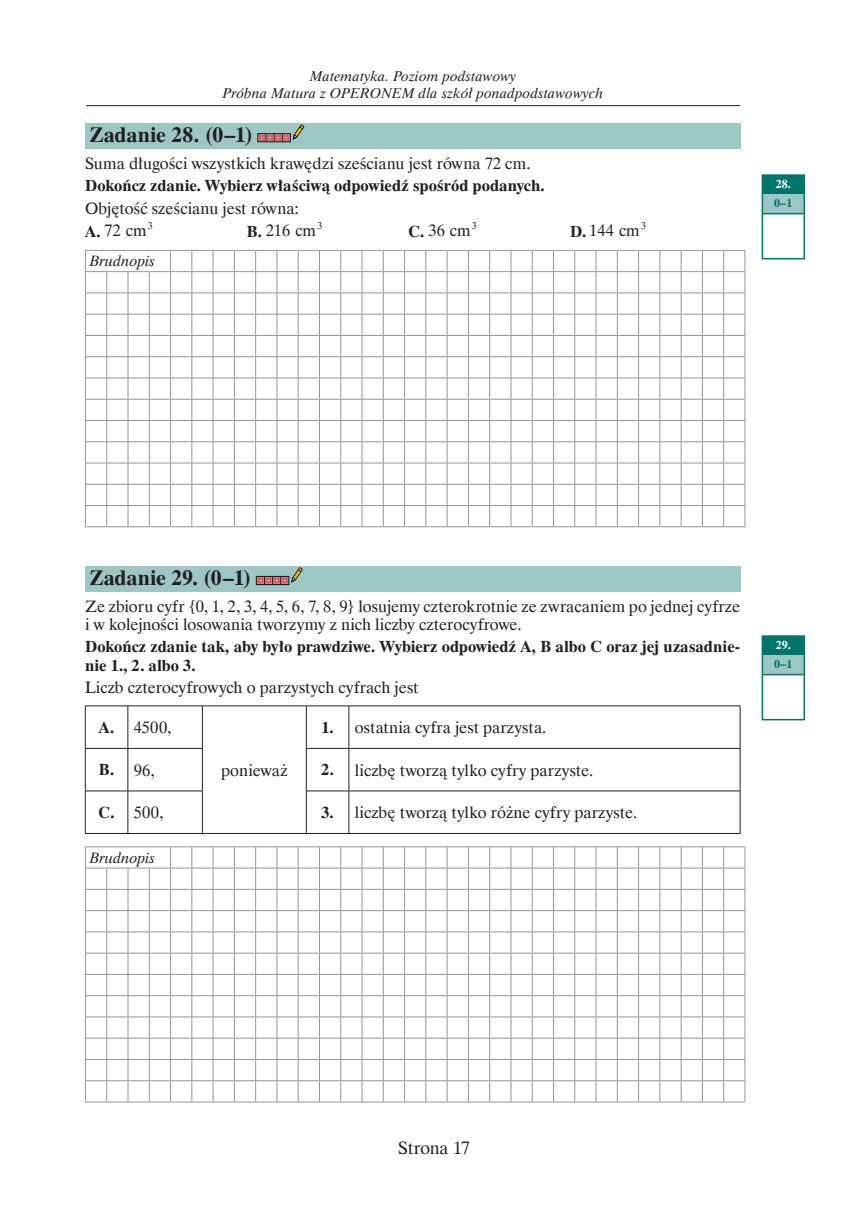
<style>
.page{position:relative;width:868px;height:1212px;background:#fff}
.page>*{position:absolute;margin:0;border:0;box-sizing:border-box;transform-origin:0 0}
.t1{font:700 21.75px "Dutch 801 EU";color:#231f20}
.t2{font:18px "Dutch 801 EU";letter-spacing:-.01em;color:#231f20}
.t3{font:16.5px/22.4px "Dutch 801 EU";letter-spacing:.005em;color:#231f20}
.t4{font:700 16.5px/18.1px "Dutch 801 EU";color:#231f20}
.t5{font:italic 15px "Dutch 801 EU";letter-spacing:.01em;color:#231f20}
.t6{font:italic 14.25px/16.5px "Dutch 801 EU";letter-spacing:.02em;color:#231f20;text-align:center}
.t7{font:700 12px "Dutch 801 EU";color:#fff}
.t8{font:700 12px "Dutch 801 EU";color:#00736a}
.t9{font:9.9px "Dutch 801 EU";color:#231f20}
.s1{font-weight:700}
</style>
<div class="page">
<div style="left:85px;top:123px;width:655px;height:26px;background:#9cc7c5"></div>
<div style="left:85px;top:566px;width:655px;height:26px;background:#9cc7c5"></div>
<div style="left:257px;top:133px;width:34px;height:9px;border:1px solid #231f20"></div>
<svg style="left:259px;top:125px;width:45px;height:17px"></svg>
<svg style="left:85px;top:250px;width:660px;height:277px"></svg>
<div style="left:256px;top:576px;width:33px;height:9px;border:1px solid #231f20"></div>
<div style="left:257px;top:577px;width:6px;height:7px;border:2px solid #f0595b"></div>
<div style="left:265px;top:577px;width:7px;height:7px;border:2px solid #f0595b"></div>
<div style="left:273px;top:577px;width:7px;height:7px;border:2px solid #f0595b"></div>
<div style="left:281px;top:577px;width:7px;height:7px;border:2px solid #f0595b"></div>
<svg style="left:291px;top:567px;width:12px;height:16px"></svg>
<hr style="left:85px;top:706px;width:43px;height:1px;background:#231f20">
<hr style="left:85px;top:706px;width:1px;height:42px;background:#231f20">
<hr style="left:128px;top:706px;width:74px;height:1px;background:#231f20">
<hr style="left:202px;top:706px;width:104px;height:1px;background:#231f20">
<hr style="left:306px;top:706px;width:43px;height:1px;background:#231f20">
<hr style="left:349px;top:706px;width:391px;height:1px;background:#231f20">
<hr style="left:739px;top:706px;width:1px;height:42px;background:#231f20">
<hr style="left:85px;top:749px;width:1px;height:42px;background:#231f20">
<hr style="left:739px;top:749px;width:1px;height:42px;background:#231f20">
<hr style="left:85px;top:791px;width:1px;height:42px;background:#231f20">
<hr style="left:739px;top:791px;width:1px;height:42px;background:#231f20">
<hr style="left:85px;top:833px;width:43px;height:1px;background:#231f20">
<hr style="left:128px;top:833px;width:74px;height:1px;background:#231f20">
<hr style="left:202px;top:833px;width:104px;height:1px;background:#231f20">
<hr style="left:306px;top:833px;width:43px;height:1px;background:#231f20">
<hr style="left:349px;top:833px;width:391px;height:1px;background:#231f20">
<hr style="left:128px;top:706px;width:1px;height:42px;background:#231f20">
<hr style="left:202px;top:706px;width:1px;height:42px;background:#231f20">
<hr style="left:306px;top:706px;width:1px;height:42px;background:#231f20">
<hr style="left:348px;top:706px;width:1px;height:42px;background:#231f20">
<hr style="left:85px;top:748px;width:43px;height:1px;background:#231f20">
<hr style="left:128px;top:748px;width:74px;height:1px;background:#231f20">
<hr style="left:128px;top:749px;width:1px;height:42px;background:#231f20">
<hr style="left:202px;top:749px;width:1px;height:42px;background:#231f20">
<hr style="left:306px;top:748px;width:43px;height:1px;background:#231f20">
<hr style="left:306px;top:749px;width:1px;height:42px;background:#231f20">
<hr style="left:349px;top:748px;width:391px;height:1px;background:#231f20">
<hr style="left:348px;top:749px;width:1px;height:42px;background:#231f20">
<hr style="left:85px;top:791px;width:43px;height:1px;background:#231f20">
<hr style="left:128px;top:791px;width:74px;height:1px;background:#231f20">
<hr style="left:128px;top:791px;width:1px;height:42px;background:#231f20">
<hr style="left:202px;top:791px;width:1px;height:42px;background:#231f20">
<hr style="left:306px;top:791px;width:43px;height:1px;background:#231f20">
<hr style="left:306px;top:791px;width:1px;height:42px;background:#231f20">
<hr style="left:349px;top:791px;width:391px;height:1px;background:#231f20">
<hr style="left:348px;top:791px;width:1px;height:42px;background:#231f20">
<svg style="left:85px;top:846px;width:660px;height:256px"></svg>
<div style="left:763px;top:176px;width:40px;height:19px;background:#00736a"></div>
<div style="left:763px;top:195px;width:40px;height:19px;background:#9cc7c5"></div>
<hr style="left:763px;top:213px;width:40px;height:1px;background:#00736a">
<div style="left:761px;top:174px;width:43px;height:85px;border:2px solid #00736a"></div>
<div style="left:763px;top:637px;width:40px;height:19px;background:#00736a"></div>
<div style="left:763px;top:655px;width:40px;height:20px;background:#9cc7c5"></div>
<hr style="left:763px;top:674px;width:40px;height:1px;background:#00736a">
<div style="left:761px;top:635px;width:43px;height:85px;border:2px solid #00736a"></div>
<hr style="left:86px;top:105px;width:654px;height:1px;background:#231f20">
<p class="t6" style="left:223px;top:68px;width:382px">Matematyka. Poziom podstawowy<br>Próbna Matura z OPERONEM dla szkół ponadpodstawowych</p>
<h1 class="t1" style="left:89px;top:122px;width:165px">Zadanie 28. (0–1)</h1>
<p class="t3" style="left:85px;top:152px;width:447px">Suma długości wszystkich krawędzi sześcianu jest równa 72 cm.</p>
<p class="t4" style="left:85px;top:178px;width:461px">Dokończ zdanie. Wybierz właściwą odpowiedź spośród podanych.</p>
<p class="t3" style="left:85px;top:197px;width:215px">Objętość sześcianu jest równa:<br><span class="s1">A.</span> 72 cm</p>
<p class="t9" style="left:148px;top:219px;width:6px">3</p>
<p class="t3" style="left:247px;top:220px;width:71px"><span class="s1">B.</span> 216 cm</p>
<p class="t9" style="left:317px;top:219px;width:6px">3</p>
<p class="t3" style="left:408px;top:220px;width:64px"><span class="s1">C.</span> 36 cm</p>
<p class="t9" style="left:472px;top:219px;width:6px">3</p>
<p class="t3" style="left:570px;top:220px;width:71px"><span class="s1">D.</span> 144 cm</p>
<p class="t9" style="left:641px;top:219px;width:6px">3</p>
<p class="t5" style="left:90px;top:252px;width:67px">Brudnopis</p>
<p class="t7" style="left:775px;top:177px;width:16px">28.</p>
<p class="t8" style="left:774px;top:196px;width:19px">0–1</p>
<h1 class="t1" style="left:89px;top:564px;width:164px">Zadanie 29. (0–1)</h1>
<p class="t3" style="left:85px;top:597px;width:656px;line-height:18.1px">Ze zbioru cyfr {0, 1, 2, 3, 4, 5, 6, 7, 8, 9} losujemy czterokrotnie ze zwracaniem po jednej cyfrze i w kolejności losowania tworzymy z nich liczby czterocyfrowe.</p>
<p class="t4" style="left:85px;top:638px;width:656px">Dokończ zdanie tak, aby było prawdziwe. Wybierz odpowiedź A, B albo C oraz jej uzasadnie&shy;nie 1., 2. albo 3.</p>
<p class="t3" style="left:85px;top:676px;width:335px">Liczb czterocyfrowych o parzystych cyfrach jest</p>
<p class="t3" style="left:99px;top:716px;width:74px"><span class="s1">A.</span> 4500,</p>
<p class="t3" style="left:221px;top:759px;width:68px">ponieważ</p>
<p class="t3" style="left:321px;top:716px;width:226px"><span class="s1">1.</span> ostatnia cyfra jest parzysta.</p>
<p class="t3" style="left:99px;top:759px;width:57px"><span class="s1">B.</span> 96,</p>
<p class="t3" style="left:321px;top:759px;width:273px"><span class="s1">2.</span> liczbę tworzą tylko cyfry parzyste.</p>
<p class="t3" style="left:99px;top:802px;width:66px"><span class="s1">C.</span> 500,</p>
<p class="t3" style="left:321px;top:802px;width:317px"><span class="s1">3.</span> liczbę tworzą tylko różne cyfry parzyste.</p>
<p class="t5" style="left:90px;top:848px;width:67px">Brudnopis</p>
<p class="t7" style="left:775px;top:638px;width:16px">29.</p>
<p class="t8" style="left:774px;top:656px;width:19px">0–1</p>
<p class="t2" style="left:398px;top:1136px;width:73px">Strona 17</p>
</div>
